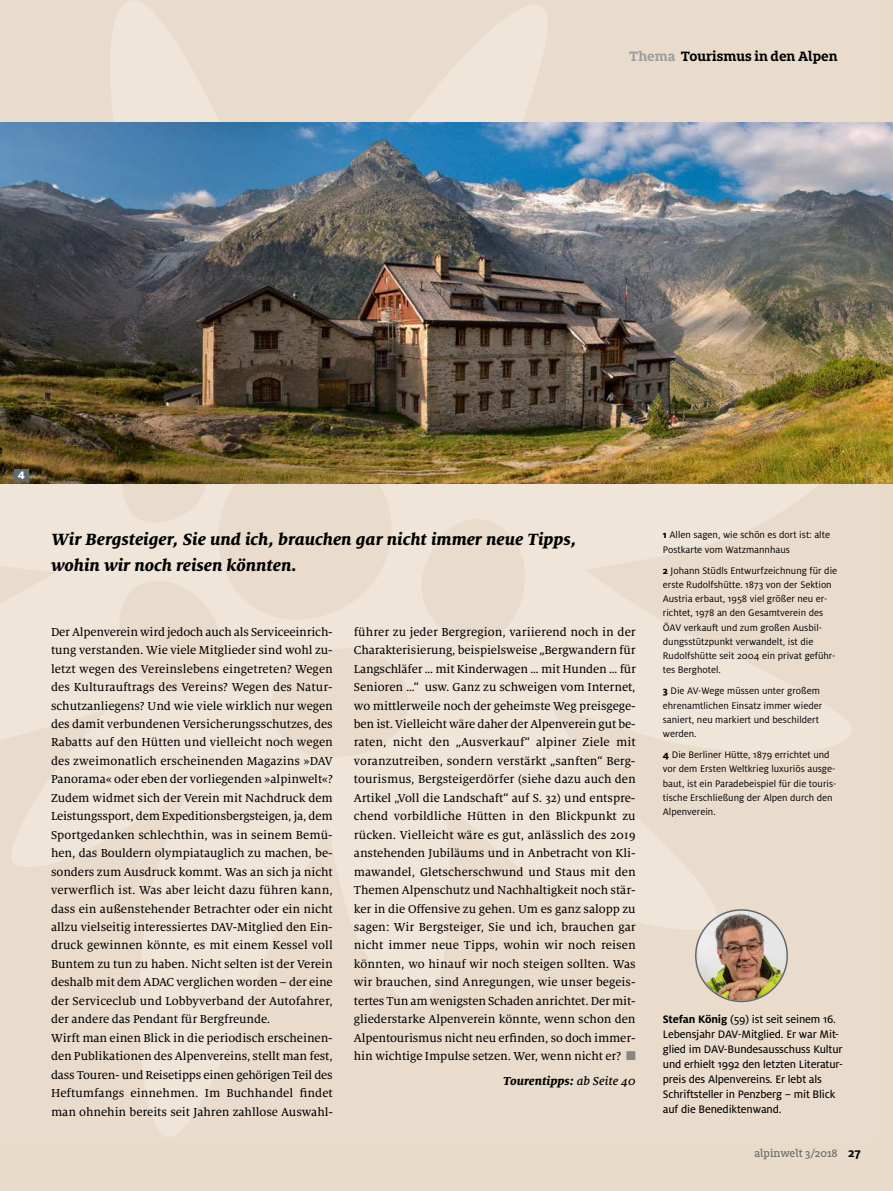
<style>
.page{position:relative;width:893px;height:1191px;background:#e8dbca}
.page>*{position:absolute;margin:0;border:0;box-sizing:border-box;transform-origin:0 0}
.t1{font:italic 800 18px/25.5px "Milo Serif OT";color:#000}
.t2{font:700 15px "Milo Slab OT";color:#000}
.t3{font:12.75px/18.5px "Milo Serif OT Text";letter-spacing:-.005em;color:#000}
.t4{font:italic 800 12.75px "Milo Serif OT";color:#000}
.t5{font:12px/15px "Milo OT Text";letter-spacing:-.01em;color:#000}
.t6{font:500 12px "Milo Slab OT";color:#6f6f6e}
.t7{font:800 12px "Milo OT";color:#fff}
.t8{font:10.5px/14.2px "Milo OT";color:#000}
.s1{color:#9c9d9d}
.s2{color:#878786}
.s3{font-weight:500}
.s4{font-weight:800}
.s5{font-family:"Milo OT";font-weight:700}
.s6{font-family:"Milo OT";font-weight:700;font-size:13.5px;color:#000}
</style>
<div class="page">
<img style="left:0;top:0;width:852px;height:1137px">
<img style="left:695px;top:909px;width:93px;height:93px">
<img style="left:0;top:122px;width:893px;height:362px">
<div style="left:14px;top:469px;width:15px;height:13px;background:#616a6e"></div>
<p class="t2" style="left:629px;top:51px;width:210px"><span class="s1">Thema</span> Tourismus in den Alpen</p>
<p class="t7" style="left:18px;top:471px;width:9px">4</p>
<h1 class="t1" style="left:51px;top:528px;width:527px">Wir Bergsteiger, Sie und ich, brauchen gar nicht immer neue Tipps, wohin wir noch reisen könnten.</h1>
<p class="t3" style="left:51px;top:623px;width:284px">Der Alpenverein wird jedoch auch als Serviceeinrich&shy;tung verstanden. Wie viele Mitglieder sind wohl zu&shy;letzt wegen des Vereinslebens eingetreten? Wegen des Kulturauftrags des Vereins? Wegen des Natur&shy;schutzanliegens? Und wie viele wirklich nur wegen des damit verbundenen Versicherungsschutzes, des Rabatts auf den Hütten und vielleicht noch wegen des zweimonatlich erscheinenden Magazins »DAV Panorama« oder eben der vorliegenden »alpinwelt«?<br>Zudem widmet sich der Verein mit Nachdruck dem Leistungssport, dem Expeditionsbergsteigen, ja, dem Sportgedanken schlechthin, was in seinem Bemü&shy;hen, das Bouldern olympiatauglich zu machen, be&shy;sonders zum Ausdruck kommt. Was an sich ja nicht verwerflich ist. Was aber leicht dazu führen kann, dass ein außenstehender Betrachter oder ein nicht allzu vielseitig interessiertes DAV-Mitglied den Ein&shy;druck gewinnen könnte, es mit einem Kessel voll Buntem zu tun zu haben. Nicht selten ist der Verein deshalb mit dem ADAC verglichen worden – der eine der Serviceclub und Lobbyverband der Autofahrer, der andere das Pendant für Bergfreunde.<br>Wirft man einen Blick in die periodisch erscheinen&shy;den Publikationen des Alpenvereins, stellt man fest, dass Touren- und Reisetipps einen gehörigen Teil des Heftumfangs einnehmen. Im Buchhandel findet man ohnehin bereits seit Jahren zahllose Auswahl-</p>
<p class="t3" style="left:354px;top:623px;width:284px;text-align:justify">führer zu jeder Bergregion, variierend noch in der Charakterisierung, beispielsweise „Bergwandern für Langschläfer … mit Kinderwagen … mit Hunden … für Senioren …“ usw. Ganz zu schweigen vom Internet, wo mittlerweile noch der geheimste Weg preisgege&shy;ben ist. Vielleicht wäre daher der Alpenverein gut be&shy;raten, nicht den „Ausverkauf“ alpiner Ziele mit voranzutreiben, sondern verstärkt „sanften“ Berg&shy;tourismus, Bergsteigerdörfer (siehe dazu auch den Artikel „Voll die Landschaft“ auf S. 32) und entspre&shy;chend vorbildliche Hütten in den Blickpunkt zu rücken. Vielleicht wäre es gut, anlässlich des 2019 anstehenden Jubiläums und in Anbetracht von Kli&shy;mawandel, Gletscherschwund und Staus mit den Themen Alpenschutz und Nachhaltigkeit noch stär&shy;ker in die Offensive zu gehen. Um es ganz salopp zu sagen: Wir Bergsteiger, Sie und ich, brauchen gar nicht immer neue Tipps, wohin wir noch reisen könnten, wo hinauf wir noch steigen sollten. Was wir brauchen, sind Anregungen, wie unser begeis&shy;tertes Tun am wenigsten Schaden anrichtet. Der mit&shy;gliederstarke Alpenverein könnte, wenn schon den Alpentourismus nicht neu erfinden, so doch immer&shy;hin wichtige Impulse setzen. Wer, wenn nicht er? <span class="s2">■</span></p>
<p class="t4" style="left:503px;top:1075px;width:134px">Tourentipps: <span class="s3">ab Seite 40</span></p>
<p class="t8" style="left:663px;top:528px;width:169px"><span class="s4">1</span> Allen sagen, wie schön es dort ist: alte<br>Postkarte vom Watzmannhaus</p>
<p class="t8" style="left:663px;top:564px;width:176px"><span class="s4">2</span> Johann Stüdls Entwurfzeichnung für die erste Rudolfshütte. 1873 von der Sektion Austria erbaut, 1958 viel größer neu er&shy;richtet, 1978 an den Gesamtverein des ÖAV verkauft und zum großen Ausbil&shy;dungsstützpunkt verwandelt, ist die Rudolfshütte seit 2004 ein privat geführ&shy;tes Berghotel.</p>
<p class="t8" style="left:663px;top:684px;width:161px"><span class="s4">3</span> Die AV-Wege müssen unter großem ehrenamtlichen Einsatz immer wieder saniert, neu markiert und beschildert werden.</p>
<p class="t8" style="left:663px;top:748px;width:175px"><span class="s4">4</span> Die Berliner Hütte, 1879 errichtet und vor dem Ersten Weltkrieg luxuriös ausge&shy;baut, ist ein Paradebeispiel für die touris&shy;tische Erschließung der Alpen durch den Alpenverein.</p>
<p class="t5" style="left:663px;top:1012px;width:182px"><span class="s5">Stefan König</span> (59) ist seit seinem 16.<br>Lebensjahr DAV-Mitglied. Er war Mit&shy;glied im DAV-Bundesausschuss Kultur und erhielt 1992 den letzten Literatur&shy;preis des Alpenvereins. Er lebt als Schriftsteller in Penzberg – mit Blick auf die Benediktenwand.</p>
<p class="t6" style="left:754px;top:1148px;width:108px">alpinwelt 3/2018 <span class="s6">27</span></p>
</div>
